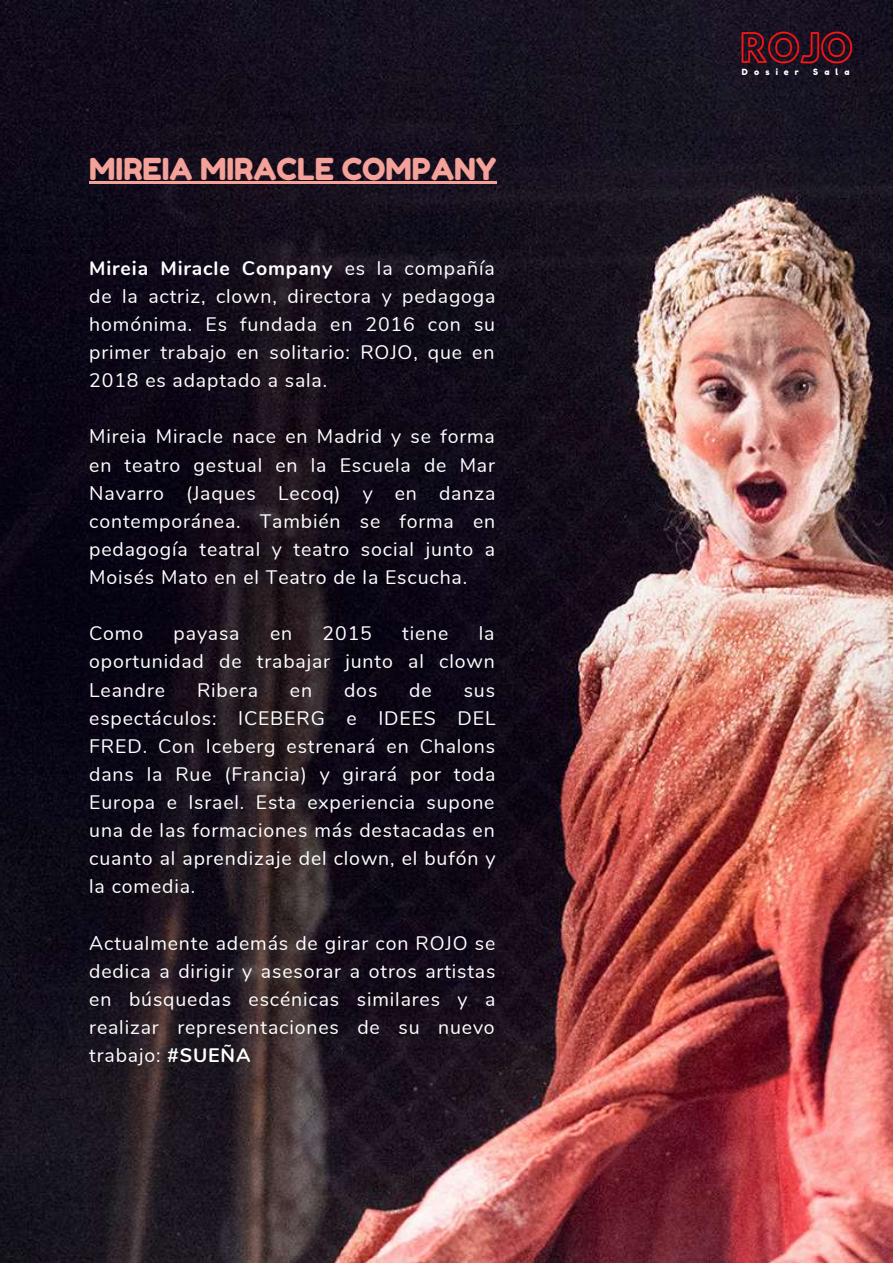
<style>
.page{position:relative;width:893px;height:1264px;background:#fff}
.page>*{position:absolute;margin:0;border:0;box-sizing:border-box;transform-origin:0 0}
.t1{font:35.1px "Hussar Ekologiczne 1";color:#ff1616}
.t2{font:30.3px "Fredoka One";color:#f4a199}
.t3{font:19.5px/28px "Nunito";letter-spacing:.045em;color:#fff;text-align:justify}
.t4{font:8.55px "Fredoka One";letter-spacing:.71em;color:#fff}
.s1{font-weight:700}
</style>
<div class="page">
<img style="left:0;top:0;width:892px;height:1262px">
<hr style="left:89px;top:182px;width:407px;height:2px;background:#f4a199">
<h2 class="t2" style="left:89px;top:150px;width:409px">MIREIA MIRACLE COMPANY</h2>
<p class="t3" style="left:89px;top:254px;width:408px"><span class="s1">Mireia Miracle Company</span> es la compañía de la actriz, clown, directora y pedagoga homónima. Es fundada en 2016 con su primer trabajo en solitario: ROJO, que en 2018 es adaptado a sala.</p>
<p class="t3" style="left:89px;top:423px;width:407px">Mireia Miracle nace en Madrid y se forma en teatro gestual en la Escuela de Mar Navarro (Jaques Lecoq) y en danza contemporánea. También se forma en pedagogía teatral y teatro social junto a Moisés Mato en el Teatro de la Escucha.</p>
<p class="t3" style="left:89px;top:620px;width:55px">Como</p>
<p class="t3" style="left:174px;top:620px;width:67px">payasa</p>
<p class="t3" style="left:270px;top:620px;width:24px">en</p>
<p class="t3" style="left:322px;top:620px;width:51px">2015</p>
<p class="t3" style="left:402px;top:620px;width:48px">tiene</p>
<p class="t3" style="left:89px;top:620px;width:407px;text-indent:389px">la oportunidad de trabajar junto al clown Leandre</p>
<p class="t3" style="left:197px;top:676px;width:62px">Ribera</p>
<p class="t3" style="left:290px;top:676px;width:24px">en</p>
<p class="t3" style="left:344px;top:676px;width:35px">dos</p>
<p class="t3" style="left:409px;top:676px;width:24px">de</p>
<p class="t3" style="left:89px;top:676px;width:408px;text-indent:374px">sus espectáculos: ICEBERG e IDEES DEL FRED. Con Iceberg estrenará en Chalons dans la Rue (Francia) y girará por toda Europa e Israel. Esta experiencia supone una de las formaciones más destacadas en cuanto al aprendizaje del clown, el bufón y la comedia.</p>
<p class="t3" style="left:89px;top:929px;width:408px">Actualmente además de girar con ROJO se dedica a dirigir y asesorar a otros artistas en búsquedas escénicas similares y a realizar representaciones de su nuevo trabajo: <span class="s1">#SUEÑA</span></p>
<h1 class="t1" style="left:740px;top:34px;width:114px">ROJO</h1>
<p class="t4" style="left:742px;top:66px;width:29px">Dos</p>
<p class="t4" style="left:775px;top:66px;width:25px">ier</p>
<p class="t4" style="left:813px;top:66px;width:6px">S</p>
<p class="t4" style="left:824px;top:66px;width:27px">ala</p>
</div>
